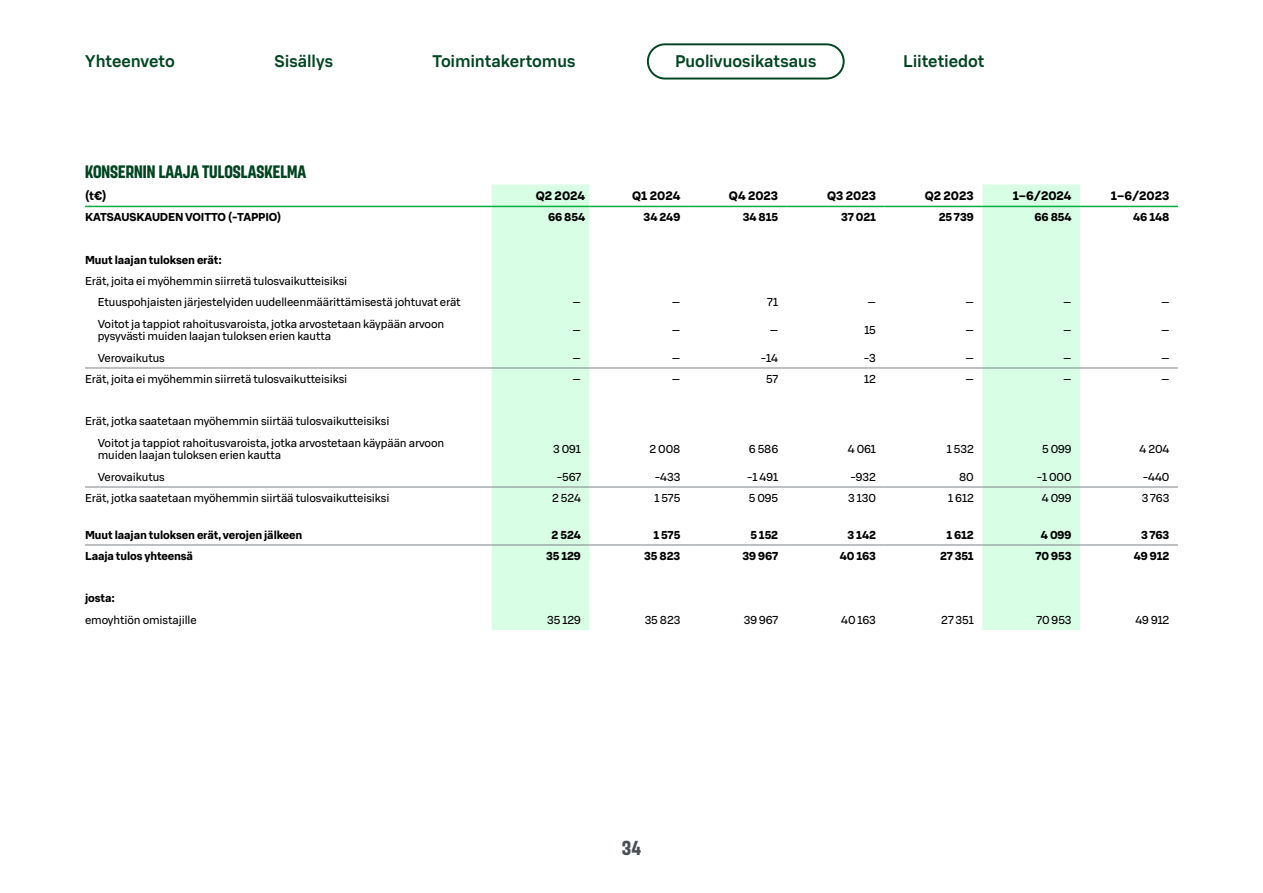
<style>
.page{position:relative;width:1263px;height:893px;background:#fff}
.page>*{position:absolute;margin:0;border:0;box-sizing:border-box;transform-origin:0 0}
.t1{font:700 20.25px "S Bonus Display";color:#474f54}
.t2{font:700 18px "S Bonus Display";color:#004421}
.t3{font:500 16.5px "S Bonus UX";letter-spacing:-.005em;color:#004421}
.t4{font:700 12px "S Bonus UX";color:#000}
.t5{font:11.25px/21.3px "S Bonus UX";letter-spacing:-.01em;color:#000}
.t6{font:700 11.25px "S Bonus UX";letter-spacing:-.01em;color:#000}
</style>
<div class="page">
<svg style="left:492px;top:184px;width:588px;height:446px"></svg>
<hr style="left:85px;top:206px;width:407px;height:1px;background:#00ac3b">
<hr style="left:492px;top:206px;width:97px;height:1px;background:#00ac3b">
<hr style="left:589px;top:206px;width:100px;height:1px;background:#00ac3b">
<hr style="left:689px;top:206px;width:98px;height:1px;background:#00ac3b">
<hr style="left:787px;top:206px;width:97px;height:1px;background:#00ac3b">
<hr style="left:884px;top:206px;width:98px;height:1px;background:#00ac3b">
<hr style="left:982px;top:206px;width:98px;height:1px;background:#00ac3b">
<hr style="left:1080px;top:206px;width:98px;height:1px;background:#00ac3b">
<hr style="left:85px;top:368px;width:407px;height:1px;background:#7c8388">
<hr style="left:85px;top:487px;width:407px;height:1px;background:#7c8388">
<hr style="left:492px;top:487px;width:97px;height:1px;background:#7c8388">
<hr style="left:589px;top:487px;width:100px;height:1px;background:#7c8388">
<hr style="left:689px;top:487px;width:98px;height:1px;background:#7c8388">
<hr style="left:787px;top:487px;width:97px;height:1px;background:#7c8388">
<hr style="left:884px;top:487px;width:98px;height:1px;background:#7c8388">
<hr style="left:982px;top:487px;width:98px;height:1px;background:#7c8388">
<hr style="left:1080px;top:487px;width:98px;height:1px;background:#7c8388">
<hr style="left:85px;top:545px;width:407px;height:1px;background:#7c8388">
<hr style="left:492px;top:545px;width:97px;height:1px;background:#7c8388">
<hr style="left:589px;top:545px;width:100px;height:1px;background:#7c8388">
<hr style="left:689px;top:545px;width:98px;height:1px;background:#7c8388">
<hr style="left:787px;top:545px;width:97px;height:1px;background:#7c8388">
<hr style="left:884px;top:545px;width:98px;height:1px;background:#7c8388">
<hr style="left:982px;top:545px;width:98px;height:1px;background:#7c8388">
<hr style="left:1080px;top:545px;width:98px;height:1px;background:#7c8388">
<hr style="left:492px;top:368px;width:97px;height:1px;background:#7c8388">
<hr style="left:589px;top:368px;width:100px;height:1px;background:#7c8388">
<hr style="left:689px;top:368px;width:98px;height:1px;background:#7c8388">
<hr style="left:787px;top:368px;width:97px;height:1px;background:#7c8388">
<hr style="left:884px;top:368px;width:98px;height:1px;background:#7c8388">
<hr style="left:982px;top:368px;width:98px;height:1px;background:#7c8388">
<hr style="left:1080px;top:368px;width:98px;height:1px;background:#7c8388">
<h3 class="t3" style="left:85px;top:50px;width:91px">Yhteenveto</h3>
<h3 class="t3" style="left:274px;top:50px;width:60px">Sisällys</h3>
<h3 class="t3" style="left:433px;top:50px;width:144px">Toimintakertomus</h3>
<h3 class="t3" style="left:675px;top:50px;width:143px">Puolivuosikatsaus</h3>
<h3 class="t3" style="left:903px;top:50px;width:83px">Liitetiedot</h3>
<h2 class="t2" style="left:85px;top:161px;width:223px">KONSERNIN LAAJA TULOSLASKELMA</h2>
<p class="t4" style="left:85px;top:188px;width:23px">(t€)</p>
<p class="t4" style="left:536px;top:188px;width:51px">Q2 2024</p>
<p class="t4" style="left:632px;top:188px;width:50px">Q1 2024</p>
<p class="t4" style="left:729px;top:188px;width:51px">Q4 2023</p>
<p class="t4" style="left:827px;top:188px;width:50px">Q3 2023</p>
<p class="t4" style="left:925px;top:188px;width:50px">Q2 2023</p>
<p class="t4" style="left:1013px;top:188px;width:60px">1–6/2024</p>
<p class="t4" style="left:1111px;top:188px;width:60px">1–6/2023</p>
<p class="t6" style="left:85px;top:210px;width:198px">KATSAUSKAUDEN VOITTO (-TAPPIO)</p>
<p class="t6" style="left:548px;top:210px;width:39px">66 854</p>
<p class="t6" style="left:644px;top:210px;width:38px">34 249</p>
<p class="t6" style="left:743px;top:210px;width:37px">34 815</p>
<p class="t6" style="left:841px;top:210px;width:36px">37 021</p>
<p class="t6" style="left:939px;top:210px;width:37px">25 739</p>
<p class="t6" style="left:1034px;top:210px;width:39px">66 854</p>
<p class="t6" style="left:1133px;top:210px;width:38px">46 148</p>
<p class="t6" style="left:85px;top:252px;width:138px">Muut laajan tuloksen erät:</p>
<p class="t5" style="left:98px;top:270px;width:364px;text-indent:-13px">Erät, joita ei myöhemmin siirretä tulosvaikutteisiksi<br>Etuuspohjaisten järjestelyiden uudelleenmäärittämisestä johtuvat erät</p>
<p class="t5" style="left:572px;top:291px;width:10px">—</p>
<p class="t5" style="left:672px;top:291px;width:10px">—</p>
<p class="t5" style="left:767px;top:291px;width:12px">71</p>
<p class="t5" style="left:867px;top:291px;width:10px">—</p>
<p class="t5" style="left:965px;top:291px;width:10px">—</p>
<p class="t5" style="left:1063px;top:291px;width:10px">—</p>
<p class="t5" style="left:1161px;top:291px;width:10px">—</p>
<p class="t5" style="left:98px;top:317px;width:348px;line-height:12.8px">Voitot ja tappiot rahoitusvaroista, jotka arvostetaan käypään arvoon pysyvästi muiden laajan tuloksen erien kautta</p>
<p class="t5" style="left:572px;top:319px;width:10px">—</p>
<p class="t5" style="left:672px;top:319px;width:10px">—</p>
<p class="t5" style="left:770px;top:319px;width:10px">—</p>
<p class="t5" style="left:864px;top:319px;width:13px">15</p>
<p class="t5" style="left:965px;top:319px;width:10px">—</p>
<p class="t5" style="left:1063px;top:319px;width:10px">—</p>
<p class="t5" style="left:1161px;top:319px;width:10px">—</p>
<p class="t5" style="left:98px;top:347px;width:69px">Verovaikutus</p>
<p class="t5" style="left:572px;top:347px;width:10px">—</p>
<p class="t5" style="left:672px;top:347px;width:10px">—</p>
<p class="t5" style="left:761px;top:347px;width:19px">-14</p>
<p class="t5" style="left:864px;top:347px;width:14px">-3</p>
<p class="t5" style="left:965px;top:347px;width:10px">—</p>
<p class="t5" style="left:1063px;top:347px;width:10px">—</p>
<p class="t5" style="left:1161px;top:347px;width:10px">—</p>
<p class="t5" style="left:85px;top:368px;width:264px">Erät, joita ei myöhemmin siirretä tulosvaikutteisiksi</p>
<p class="t5" style="left:572px;top:368px;width:10px">—</p>
<p class="t5" style="left:672px;top:368px;width:10px">—</p>
<p class="t5" style="left:766px;top:368px;width:14px">57</p>
<p class="t5" style="left:864px;top:368px;width:13px">12</p>
<p class="t5" style="left:965px;top:368px;width:10px">—</p>
<p class="t5" style="left:1063px;top:368px;width:10px">—</p>
<p class="t5" style="left:1161px;top:368px;width:10px">—</p>
<p class="t5" style="left:98px;top:410px;width:348px;text-indent:-13px">Erät, jotka saatetaan myöhemmin siirtää tulosvaikutteisiksi<br>Voitot ja tappiot rahoitusvaroista, jotka arvostetaan käypään arvoon</p>
<p class="t5" style="left:98px;top:444px;width:185px">muiden laajan tuloksen erien kautta</p>
<p class="t5" style="left:553px;top:438px;width:29px">3 091</p>
<p class="t5" style="left:650px;top:438px;width:32px">2 008</p>
<p class="t5" style="left:749px;top:438px;width:31px">6 586</p>
<p class="t5" style="left:848px;top:438px;width:30px">4 061</p>
<p class="t5" style="left:947px;top:438px;width:29px">1 532</p>
<p class="t5" style="left:1042px;top:438px;width:31px">5 099</p>
<p class="t5" style="left:1139px;top:438px;width:32px">4 204</p>
<p class="t5" style="left:98px;top:466px;width:69px">Verovaikutus</p>
<p class="t5" style="left:557px;top:466px;width:26px">-567</p>
<p class="t5" style="left:655px;top:466px;width:27px">-433</p>
<p class="t5" style="left:747px;top:466px;width:33px">-1 491</p>
<p class="t5" style="left:850px;top:466px;width:27px">-932</p>
<p class="t5" style="left:959px;top:466px;width:16px">80</p>
<p class="t5" style="left:1037px;top:466px;width:36px">-1 000</p>
<p class="t5" style="left:1143px;top:466px;width:28px">-440</p>
<p class="t5" style="left:85px;top:487px;width:306px">Erät, jotka saatetaan myöhemmin siirtää tulosvaikutteisiksi</p>
<p class="t5" style="left:552px;top:487px;width:30px">2 524</p>
<p class="t5" style="left:654px;top:487px;width:27px">1 575</p>
<p class="t5" style="left:749px;top:487px;width:31px">5 095</p>
<p class="t5" style="left:848px;top:487px;width:29px">3 130</p>
<p class="t5" style="left:948px;top:487px;width:27px">1 612</p>
<p class="t5" style="left:1042px;top:487px;width:31px">4 099</p>
<p class="t5" style="left:1142px;top:487px;width:29px">3 763</p>
<p class="t6" style="left:85px;top:527px;width:219px">Muut laajan tuloksen erät, verojen jälkeen</p>
<p class="t6" style="left:552px;top:527px;width:31px">2 524</p>
<p class="t6" style="left:653px;top:527px;width:28px">1 575</p>
<p class="t6" style="left:750px;top:527px;width:29px">5 152</p>
<p class="t6" style="left:847px;top:527px;width:30px">3 142</p>
<p class="t6" style="left:946px;top:527px;width:29px">1 612</p>
<p class="t6" style="left:1041px;top:527px;width:32px">4 099</p>
<p class="t6" style="left:1141px;top:527px;width:30px">3 763</p>
<p class="t6" style="left:85px;top:548px;width:109px">Laaja tulos yhteensä</p>
<p class="t6" style="left:546px;top:548px;width:36px">35 129</p>
<p class="t6" style="left:644px;top:548px;width:38px">35 823</p>
<p class="t6" style="left:743px;top:548px;width:37px">39 967</p>
<p class="t6" style="left:840px;top:548px;width:38px">40 163</p>
<p class="t6" style="left:940px;top:548px;width:35px">27 351</p>
<p class="t6" style="left:1035px;top:548px;width:38px">70 953</p>
<p class="t6" style="left:1134px;top:548px;width:37px">49 912</p>
<p class="t6" style="left:85px;top:591px;width:31px">josta:</p>
<p class="t5" style="left:85px;top:609px;width:113px">emoyhtiön omistajille</p>
<p class="t5" style="left:547px;top:609px;width:35px">35 129</p>
<p class="t5" style="left:645px;top:609px;width:37px">35 823</p>
<p class="t5" style="left:744px;top:609px;width:36px">39 967</p>
<p class="t5" style="left:841px;top:609px;width:36px">40 163</p>
<p class="t5" style="left:941px;top:609px;width:34px">27 351</p>
<p class="t5" style="left:1036px;top:609px;width:37px">70 953</p>
<p class="t5" style="left:1135px;top:609px;width:36px">49 912</p>
<h1 class="t1" style="left:622px;top:835px;width:21px">34</h1>
</div>
